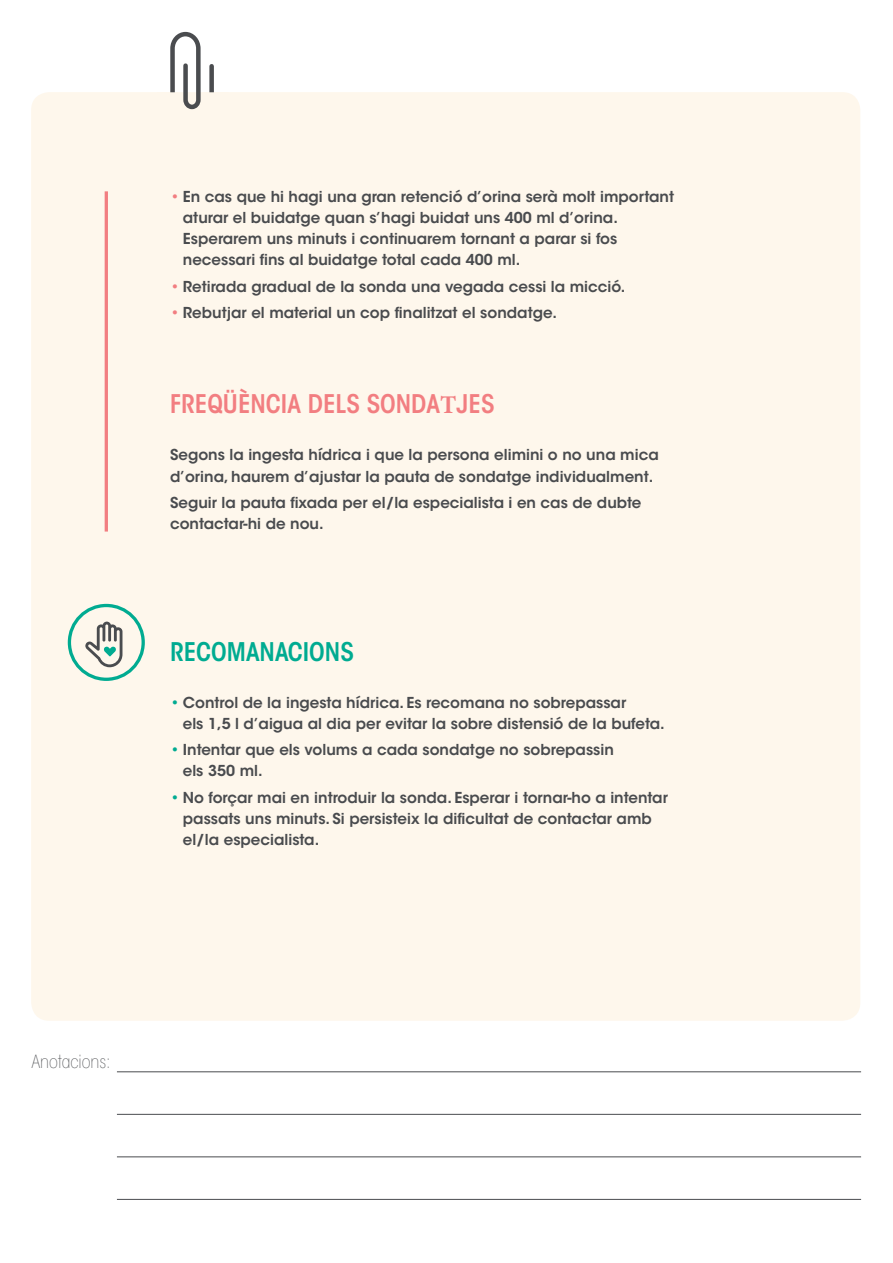
<style>
.page{position:relative;width:893px;height:1263px;background:#fff}
.page>*{position:absolute;margin:0;border:0;box-sizing:border-box;transform-origin:0 0}
.t1{font:600 condensed 25.5px "ITC Avant Garde Std";color:#f27e81}
.t2{font:600 condensed 25.5px "ITC Avant Garde Std";color:#00ab91}
.t3{font:200 condensed 18px "ITC Avant Garde Std";color:#4a4c4f}
.t4{font:600 15px/21px "ITC Avant Garde Std";color:#494b4e}
.s1{color:#f27e81}
.s2{font-family:"Minion Pro";font-weight:700;font-stretch:normal}
.s3{color:#00ab91}
</style>
<div class="page">
<div style="left:31px;top:92px;width:829px;height:929px;background:#fef7ec"></div>
<svg style="left:157px;top:31px;width:71px;height:118px"></svg>
<hr style="left:117px;top:1071px;width:744px;height:1px;background:#4a4c4f">
<hr style="left:117px;top:1114px;width:744px;height:1px;background:#4a4c4f">
<hr style="left:117px;top:1156px;width:744px;height:1px;background:#4a4c4f">
<hr style="left:117px;top:1199px;width:744px;height:1px;background:#4a4c4f">
<svg style="left:69px;top:605px;width:74px;height:74px;background:#e2ede1"></svg>
<div style="left:68px;top:604px;width:77px;height:77px;border:3px solid #00ab91;border-radius:50%"></div>
<svg style="left:85px;top:622px;width:37px;height:45px;background:#bdc0b9"></svg>
<hr style="left:105px;top:191px;width:3px;height:340px;background:#f27e81">
<p class="t4" style="left:183px;top:186px;width:493px;text-indent:-13px"><span class="s1">•</span> En cas que hi hagi una gran retenció d’orina serà molt important aturar el buidatge quan s’hagi buidat uns 400 ml d’orina.<br>Esperarem uns minuts i continuarem tornant a parar si fos necessari fins al buidatge total cada 400 ml.</p>
<p class="t4" style="left:170px;top:276px;width:457px"><span class="s1">•</span> Retirada gradual de la sonda una vegada cessi la micció.</p>
<p class="t4" style="left:170px;top:302px;width:388px"><span class="s1">•</span> Rebutjar el material un cop finalitzat el sondatge.</p>
<h1 class="t1" style="left:170px;top:388px;width:326px">FREQÜÈNCIA DELS SONDA<span class="s2">T</span>JES</h1>
<p class="t4" style="left:170px;top:444px;width:490px">Segons la ingesta hídrica i que la persona elimini o no una mica d’orina, haurem d’ajustar la pauta de sondatge individualment.</p>
<p class="t4" style="left:170px;top:492px;width:473px">Seguir la pauta fixada per el/la especialista i en cas de dubte contactar-hi de nou.</p>
<h1 class="t2" style="left:170px;top:636px;width:185px">RECOMANACIONS</h1>
<p class="t4" style="left:183px;top:692px;width:483px;text-indent:-13px"><span class="s3">•</span> Control de la ingesta hídrica. Es recomana no sobrepassar<br>els 1,5 l d’aigua al dia per evitar la sobre distensió de la bufeta.</p>
<p class="t4" style="left:183px;top:739px;width:433px;text-indent:-13px"><span class="s3">•</span> Intentar que els volums a cada sondatge no sobrepassin els 350 ml.</p>
<p class="t4" style="left:183px;top:786px;width:487px;text-indent:-13px"><span class="s3">•</span> No forçar mai en introduir la sonda. Esperar i tornar-ho a intentar passats uns minuts. Si persisteix la dificultat de contactar amb el/la especialista.</p>
<p class="t3" style="left:32px;top:1051px;width:80px">Anotacions:</p>
</div>
